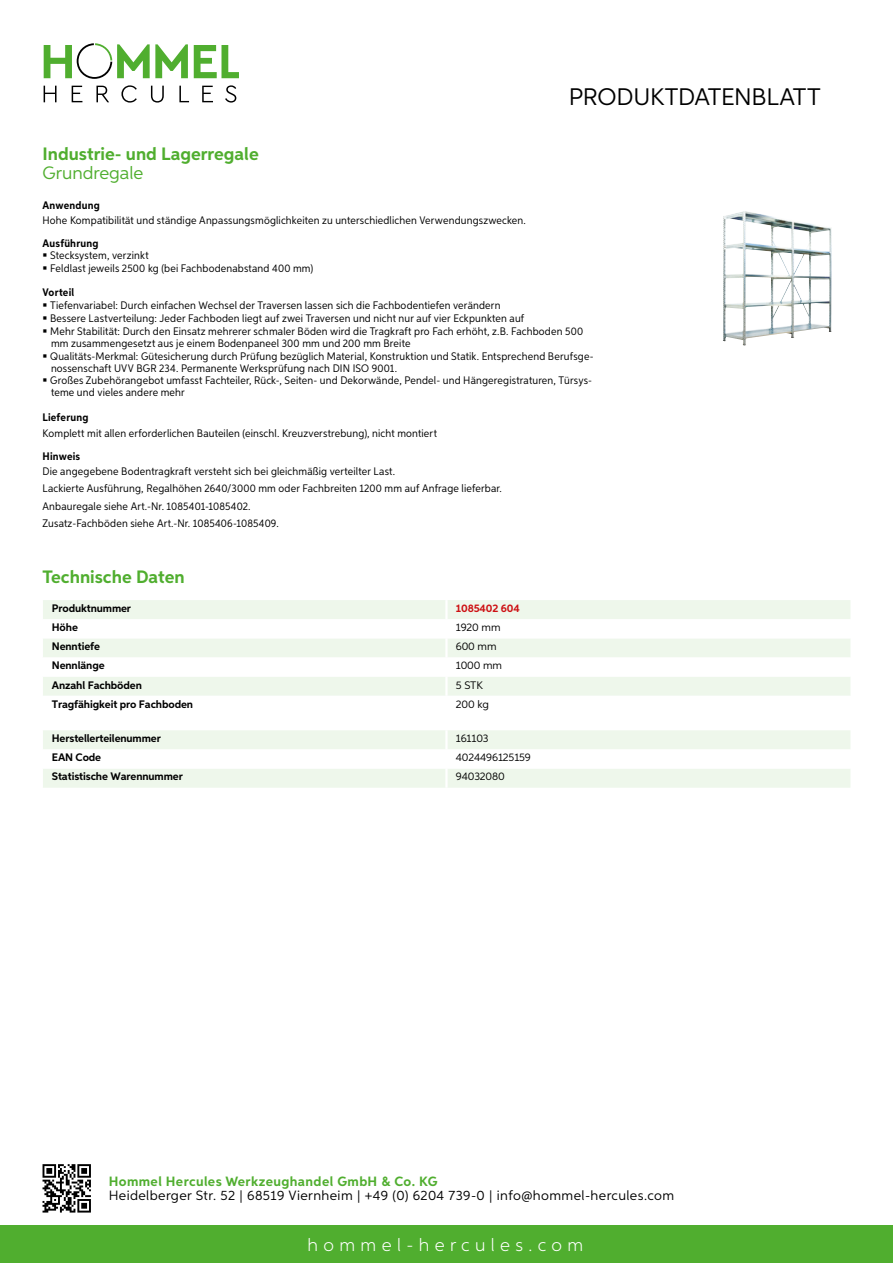
<style>
.page{position:relative;width:893px;height:1263px;background:#fff}
.page>*{position:absolute;margin:0;border:0;box-sizing:border-box;transform-origin:0 0}
.t1{font:24px "Aspira";letter-spacing:-.01em;color:#000}
.t2{font:700 18px "Aspira";color:#50ae2f}
.t3{font:300 18px "Aspira";letter-spacing:.3em;color:#fff}
.t4{font:18px "Aspira";color:#50ae2f}
.t5{font:13.5px "Aspira";letter-spacing:.03em;color:#000}
.t6{font:700 13.5px "Aspira";letter-spacing:.03em;color:#50ae2f}
.t7{font:10.95px/12.5px "Aspira Nar";letter-spacing:.015em;color:#000}
.t8{font:700 10.95px "Aspira";letter-spacing:-.01em;color:#000}
.t9{font:10.95px "Aspira";letter-spacing:-.01em;color:#000}
.t10{font:700 10.95px "Aspira Nar";letter-spacing:.02em;color:#000}
.t11{font:700 10.95px "Aspira";letter-spacing:-.01em;color:#cd1013}
</style>
<div class="page">
<div style="left:0;top:1226px;width:893px;height:37px;background:#50ae2f"></div>
<svg style="left:43px;top:1164px;width:48px;height:48px"></svg>
<svg style="left:194px;top:45px;width:45px;height:33px"></svg>
<svg style="left:44px;top:43px;width:144px;height:36px"></svg>
<svg style="left:44px;top:86px;width:13px;height:16px"></svg>
<svg style="left:72px;top:86px;width:10px;height:16px"></svg>
<svg style="left:96px;top:86px;width:13px;height:16px"></svg>
<svg style="left:121px;top:85px;width:16px;height:18px"></svg>
<svg style="left:151px;top:86px;width:13px;height:17px"></svg>
<svg style="left:179px;top:86px;width:10px;height:16px"></svg>
<svg style="left:202px;top:86px;width:11px;height:16px"></svg>
<svg style="left:225px;top:85px;width:11px;height:18px"></svg>
<div style="left:43px;top:600px;width:807px;height:19px;background:#eef7eb"></div>
<svg style="left:43px;top:639px;width:807px;height:57px;fill:#eef7eb"></svg>
<hr style="left:445px;top:600px;width:3px;height:19px;background:#fff">
<hr style="left:445px;top:638px;width:3px;height:19px;background:#fff">
<hr style="left:445px;top:657px;width:3px;height:20px;background:#fff">
<hr style="left:445px;top:677px;width:3px;height:19px;background:#fff">
<svg style="left:43px;top:730px;width:807px;height:58px"></svg>
<hr style="left:445px;top:768px;width:3px;height:20px;background:#fff">
<img style="left:723px;top:211px;width:62px;height:134px">
<h1 class="t1" style="left:569px;top:82px;width:253px">Produktdatenblatt</h1>
<h2 class="t2" style="left:43px;top:142px;width:218px">Industrie- und Lagerregale</h2>
<h2 class="t4" style="left:43px;top:162px;width:102px">Grundregale</h2>
<p class="t10" style="left:43px;top:199px;width:59px">Anwendung</p>
<p class="t7" style="left:43px;top:214px;width:485px">Hohe Kompatibilität und ständige Anpassungsmöglichkeiten zu unterschiedlichen Verwendungszwecken.</p>
<p class="t10" style="left:43px;top:236px;width:58px">Ausführung</p>
<p class="t7" style="left:50px;top:249px;width:265px">Stecksystem, verzinkt<br>Feldlast jeweils 2500 kg (bei Fachbodenabstand 400 mm)</p>
<p class="t10" style="left:43px;top:286px;width:33px">Vorteil</p>
<p class="t7" style="left:50px;top:299px;width:545px">Tiefenvariabel: Durch einfachen Wechsel der Traversen lassen sich die Fachbodentiefen verändern<br>Bessere Lastverteilung: Jeder Fachboden liegt auf zwei Traversen und nicht nur auf vier Eckpunkten auf<br>Mehr Stabilität: Durch den Einsatz mehrerer schmaler Böden wird die Tragkraft pro Fach erhöht, z.B. Fachboden 500 mm zusammengesetzt aus je einem Bodenpaneel 300 mm und 200 mm Breite<br>Qualitäts-Merkmal: Gütesicherung durch Prüfung bezüglich Material, Konstruktion und Statik. Entsprechend Berufsge&shy;nossenschaft UVV BGR 234. Permanente Werksprüfung nach DIN ISO 9001.<br>Großes Zubehörangebot umfasst Fachteiler, Rück-, Seiten- und Dekorwände, Pendel- und Hängeregistraturen, Türsys&shy;teme und vieles andere mehr</p>
<p class="t10" style="left:43px;top:411px;width:47px">Lieferung</p>
<p class="t7" style="left:43px;top:426px;width:396px">Komplett mit allen erforderlichen Bauteilen (einschl. Kreuzverstrebung), nicht montiert</p>
<p class="t10" style="left:43px;top:449px;width:39px">Hinweis</p>
<p class="t7" style="left:43px;top:462px;width:461px;line-height:17.5px">Die angegebene Bodentragkraft versteht sich bei gleichmäßig verteilter Last.<br>Lackierte Ausführung, Regalhöhen 2640/3000 mm oder Fachbreiten 1200 mm auf Anfrage lieferbar.<br>Anbauregale siehe Art.-Nr. 1085401-1085402.<br>Zusatz-Fachböden siehe Art.-Nr. 1085406-1085409.</p>
<h2 class="t2" style="left:43px;top:566px;width:144px">Technische Daten</h2>
<p class="t8" style="left:52px;top:601px;width:81px">Produktnummer</p>
<p class="t11" style="left:456px;top:601px;width:65px">1085402 604</p>
<p class="t8" style="left:52px;top:621px;width:28px">Höhe</p>
<p class="t9" style="left:456px;top:621px;width:46px">1920 mm</p>
<p class="t8" style="left:52px;top:640px;width:50px">Nenntiefe</p>
<p class="t9" style="left:456px;top:640px;width:42px">600 mm</p>
<p class="t8" style="left:52px;top:659px;width:54px">Nennlänge</p>
<p class="t9" style="left:456px;top:659px;width:48px">1000 mm</p>
<p class="t8" style="left:52px;top:678px;width:92px">Anzahl Fachböden</p>
<p class="t9" style="left:456px;top:678px;width:22px">5 STK</p>
<p class="t8" style="left:52px;top:697px;width:143px">Tragfähigkeit pro Fachboden</p>
<p class="t9" style="left:456px;top:697px;width:35px">200 kg</p>
<p class="t8" style="left:52px;top:732px;width:111px">Herstellerteilenummer</p>
<p class="t9" style="left:456px;top:732px;width:34px">161103</p>
<p class="t8" style="left:52px;top:751px;width:51px">EAN Code</p>
<p class="t9" style="left:456px;top:751px;width:77px">4024496125159</p>
<p class="t8" style="left:52px;top:770px;width:132px">Statistische Warennummer</p>
<p class="t9" style="left:456px;top:770px;width:51px">94032080</p>
<p class="t6" style="left:109px;top:1172px;width:330px">Hommel Hercules Werkzeughandel GmbH &amp; Co. KG</p>
<p class="t5" style="left:109px;top:1187px;width:567px">Heidelberger Str. 52 | 68519 Viernheim | +49 (0) 6204 739-0 | info@hommel-hercules.com</p>
<h2 class="t3" style="left:307px;top:1234px;width:277px">hommel-hercules.com</h2>
</div>
